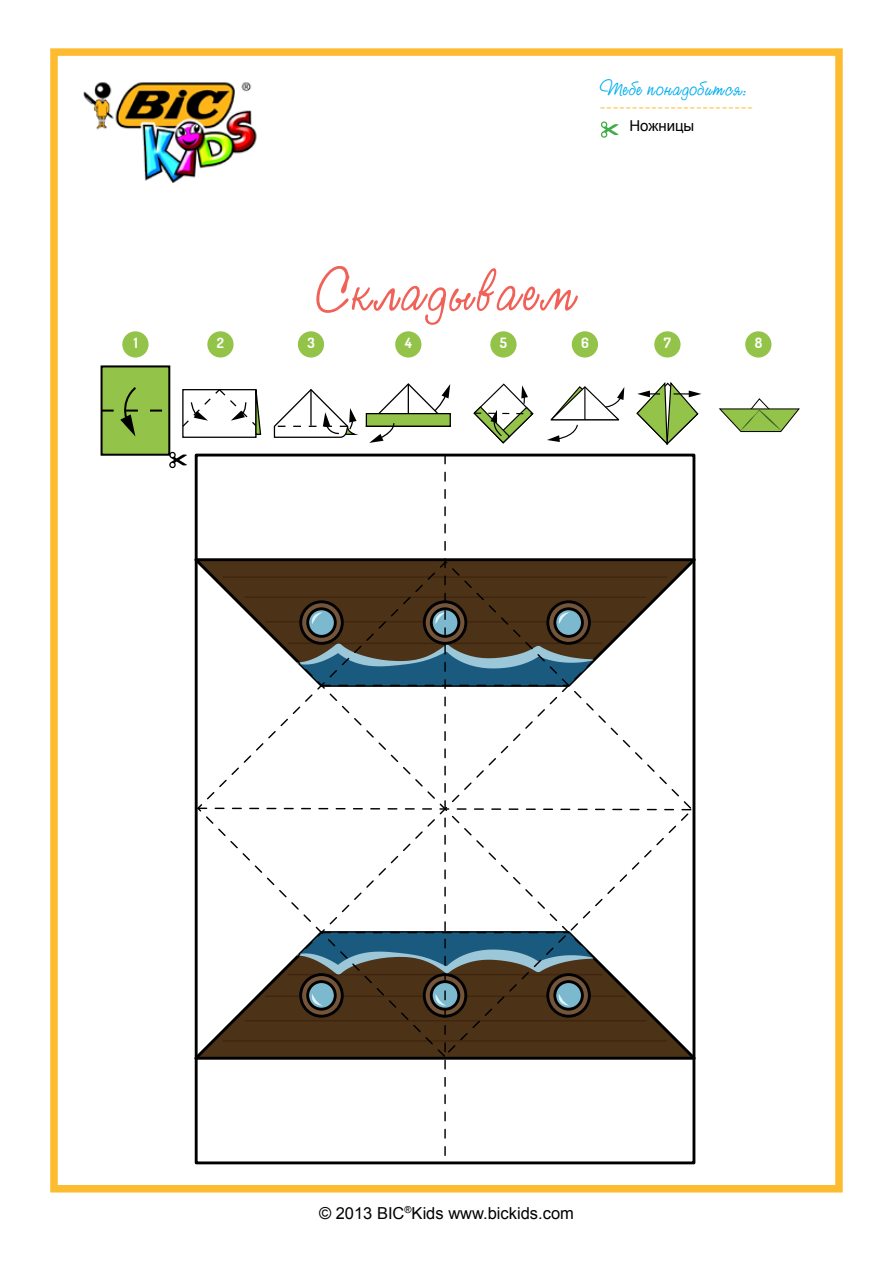
<style>
.page{position:relative;width:893px;height:1263px;background:#fff}
.page>*{position:absolute;margin:0;border:0;box-sizing:border-box;transform-origin:0 0}
.t1{font:60px "Studio Script C";color:#f16158}
.t2{font:21px "Studio Script C";color:#00aeef}
.t3{font:18px "Minion Pro";color:#fdbb30}
.t4{font:16.5px "Arial";color:#000}
.t5{font:15px "Arial";color:#000}
.t6{font:700 14.1px "Dosis";color:#fff}
</style>
<div class="page">
<div style="left:50px;top:48px;width:793px;height:1144px;border:8px solid #fdbb30"></div>
<img style="left:83px;top:82px;width:174px;height:101px">
<svg style="left:600px;top:121px;width:19px;height:17px"></svg>
<svg style="left:197px;top:455px;width:497px;height:708px"></svg>
<svg style="left:169px;top:452px;width:18px;height:16px"></svg>
<svg style="left:718px;top:398px;width:82px;height:34px"></svg>
<div style="left:102px;top:366px;width:67px;height:89px;background:#93c449"></div>
<div style="left:101px;top:365px;width:69px;height:91px;border:2px solid #000"></div>
<svg style="left:102px;top:386px;width:67px;height:50px"></svg>
<div style="left:182px;top:389px;width:75px;height:49px;border:1px solid #000"></div>
<svg style="left:182px;top:389px;width:80px;height:47px"></svg>
<svg style="left:273px;top:389px;width:84px;height:49px"></svg>
<svg style="left:365px;top:383px;width:86px;height:60px"></svg>
<svg style="left:547px;top:386px;width:77px;height:56px"></svg>
<svg style="left:636px;top:382px;width:65px;height:63px"></svg>
<svg style="left:473px;top:383px;width:61px;height:61px"></svg>
<div style="left:122px;top:331px;width:27px;height:26px;background:#93c449;border-radius:50%"></div>
<div style="left:207px;top:331px;width:27px;height:26px;background:#93c449;border-radius:50%"></div>
<div style="left:298px;top:331px;width:26px;height:26px;background:#93c449;border-radius:50%"></div>
<div style="left:395px;top:331px;width:26px;height:26px;background:#93c449;border-radius:50%"></div>
<div style="left:490px;top:331px;width:27px;height:26px;background:#93c449;border-radius:50%"></div>
<div style="left:572px;top:331px;width:26px;height:26px;background:#93c449;border-radius:50%"></div>
<div style="left:654px;top:331px;width:26px;height:26px;background:#93c449;border-radius:50%"></div>
<div style="left:745px;top:331px;width:26px;height:26px;background:#93c449;border-radius:50%"></div>
<p class="t2" style="left:600px;top:75px;width:150px">Тебе понадобится:</p>
<p class="t3" style="left:600px;top:94px;width:155px">------------------------</p>
<p class="t5" style="left:629px;top:116px;width:67px">Ножницы</p>
<h1 class="t1" style="left:315px;top:252px;width:264px">Складываем</h1>
<p class="t6" style="left:134px;top:334px;width:6px">1</p>
<p class="t6" style="left:217px;top:334px;width:9px">2</p>
<p class="t6" style="left:307px;top:334px;width:9px">3</p>
<p class="t6" style="left:405px;top:334px;width:9px">4</p>
<p class="t6" style="left:500px;top:334px;width:9px">5</p>
<p class="t6" style="left:581px;top:334px;width:9px">6</p>
<p class="t6" style="left:664px;top:334px;width:9px">7</p>
<p class="t6" style="left:755px;top:334px;width:9px">8</p>
<p class="t4" style="left:319px;top:1202px;width:256px">© 2013 BIC<sup>®</sup>Kids www.bickids.com</p>
</div>
